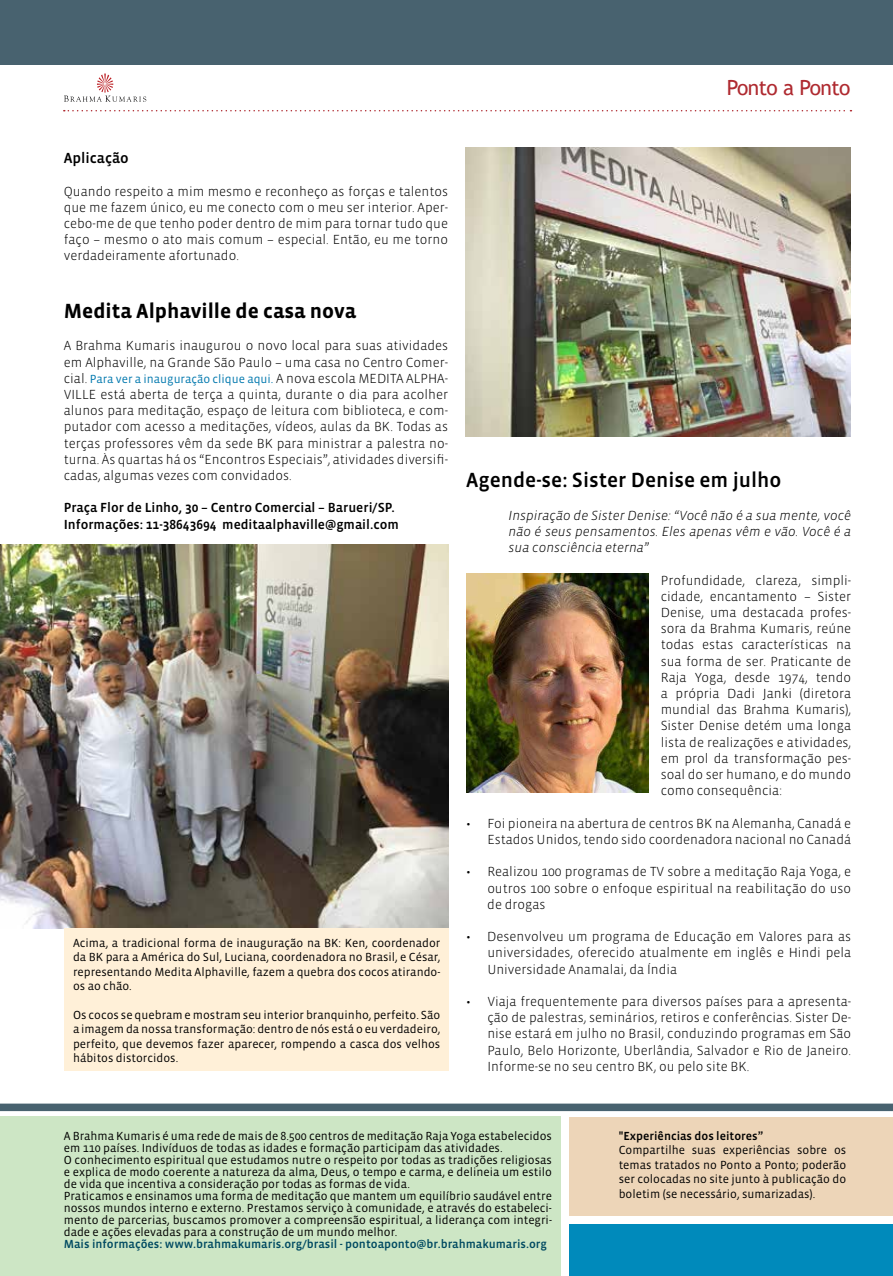
<style>
.page{position:relative;width:893px;height:1276px;background:#fff}
.page>*{position:absolute;margin:0;border:0;box-sizing:border-box;transform-origin:0 0}
.t1{font:500 21px "Vista Sans OT";color:#000}
.t2{font:700 21px "Vista Sans OT";color:#000}
.t3{font:21px "Trebuchet MS";letter-spacing:-.025em;color:#af2a30}
.t4{font:500 15px "Vista Sans OT";color:#000}
.t5{font:300 13.5px/16.2px "Vista Sans OT";color:#000;text-align:justify}
.t6{font:italic 300 13.5px/16.2px "Vista Sans OT";color:#000;text-align:justify}
.t7{font:500 13.5px/16.2px "Vista Sans OT";color:#000}
.t8{font:12px/14.4px "Vista Sans OT";color:#000;text-align:justify}
.t9{font:500 12px "Vista Sans OT";color:#004a61}
.t10{font:12px "Vista Sans OT";color:#0078ae}
.t11{font:500 12px "Vista Sans OT";color:#000}
.s1{font-weight:300;font-size:13.5px;color:#000}
</style>
<div class="page">
<div style="left:0;top:1117px;width:561px;height:159px;background:#cde6c5"></div>
<div style="left:570px;top:1117px;width:323px;height:98px;background:#edd5b8"></div>
<div style="left:0;top:1103px;width:893px;height:8px;background:#48626f"></div>
<div style="left:570px;top:1225px;width:323px;height:51px;background:#008abb"></div>
<div style="left:0;top:0;width:893px;height:65px;background:#48626f"></div>
<svg style="left:64px;top:74px;width:82px;height:28px"></svg>
<svg style="left:64px;top:110px;width:787px;height:1px"></svg>
<img style="left:0;top:544px;width:449px;height:384px">
<div style="left:65px;top:928px;width:384px;height:142px;background:#fff0d8"></div>
<img style="left:465px;top:148px;width:385px;height:289px">
<img style="left:466px;top:574px;width:182px;height:218px">
<h1 class="t3" style="left:727px;top:75px;width:125px">Ponto a Ponto</h1>
<p class="t4" style="left:64px;top:150px;width:66px">Aplicação</p>
<p class="t5" style="left:64px;top:183px;width:386px">Quando respeito a mim mesmo e reconheço as forças e talentos que me fazem único, eu me conecto com o meu ser interior. Aper&shy;cebo-me de que tenho poder dentro de mim para tornar tudo que faço – mesmo o ato mais comum – especial. Então, eu me torno verdadeiramente afortunado.</p>
<h1 class="t2" style="left:64px;top:300px;width:294px">Medita Alphaville de casa nova</h1>
<p class="t5" style="left:64px;top:338px;width:386px">A Brahma Kumaris inaugurou o novo local para suas atividades em Alphaville, na Grande São Paulo – uma casa no Centro Comer-</p>
<p class="t10" style="left:64px;top:373px;width:386px"><span class="s1">cial.</span> Para ver a inauguração clique aqui. <span class="s1">A nova escola MEDITA ALPHA-</span></p>
<p class="t5" style="left:64px;top:387px;width:386px">VILLE está aberta de terça a quinta, durante o dia para acolher alunos para meditação, espaço de leitura com biblioteca, e com&shy;putador com acesso a meditações, vídeos, aulas da BK. Todas as terças professores vêm da sede BK para ministrar a palestra no&shy;turna. Às quartas há os “Encontros Especiais”, atividades diversifi&shy;cadas, algumas vezes com convidados.</p>
<p class="t7" style="left:64px;top:500px;width:337px">Praça Flor de Linho, 30 – Centro Comercial – Barueri/SP.<br>Informações: 11-38643694 meditaalphaville@gmail.com</p>
<p class="t8" style="left:73px;top:936px;width:369px">Acima, a tradicional forma de inauguração na BK: Ken, coordenador da BK para a América do Sul, Luciana, coordenadora no Brasil, e César, representando Medita Alphaville, fazem a quebra dos cocos atirando&shy;os ao chão.</p>
<p class="t8" style="left:73px;top:1008px;width:369px">Os cocos se quebram e mostram seu interior branquinho, perfeito. São a imagem da nossa transformação: dentro de nós está o eu verdadeiro, perfeito, que devemos fazer aparecer, rompendo a casca dos velhos hábitos distorcidos.</p>
<h1 class="t1" style="left:466px;top:469px;width:317px">Agende-se: Sister Denise em julho</h1>
<p class="t6" style="left:509px;top:507px;width:344px">Inspiração de Sister Denise: “Você não é a sua mente, você não é seus pensamentos. Eles apenas vêm e vão. Você é a sua consciência eterna”</p>
<p class="t5" style="left:661px;top:572px;width:192px">Profundidade, clareza, simpli&shy;cidade, encantamento – Sister Denise, uma destacada profes&shy;sora da Brahma Kumaris, reúne todas estas características na sua forma de ser. Praticante de Raja Yoga, desde 1974, tendo a própria Dadi Janki (diretora mundial das Brahma Kumaris), Sister Denise detém uma longa lista de realizações e atividades, em prol da transformação pes&shy;soal do ser humano, e do mundo como consequência:</p>
<p class="t5" style="left:466px;top:815px;width:387px;text-align:right">• Foi pioneira na abertura de centros BK na Alemanha, Canadá e<br>Estados Unidos, tendo sido coordenadora nacional no Canadá</p>
<p class="t5" style="left:487px;top:864px;width:365px;text-indent:-21px">• Realizou 100 programas de TV sobre a meditação Raja Yoga, e outros 100 sobre o enfoque espiritual na reabilitação do uso de drogas</p>
<p class="t5" style="left:487px;top:928px;width:365px;text-indent:-21px">• Desenvolveu um programa de Educação em Valores para as universidades, oferecido atualmente em inglês e Hindi pela Universidade Anamalai, da Índia</p>
<p class="t5" style="left:487px;top:993px;width:365px;text-indent:-21px">• Viaja frequentemente para diversos países para a apresenta&shy;ção de palestras, seminários, retiros e conferências. Sister De&shy;nise estará em julho no Brasil, conduzindo programas em São Paulo, Belo Horizonte, Uberlândia, Salvador e Rio de Janeiro.<br>Informe-se no seu centro BK, ou pelo site BK.</p>
<p class="t8" style="left:64px;top:1130px;width:490px;line-height:12px;text-align:left">A Brahma Kumaris é uma rede de mais de 8.500 centros de meditação Raja Yoga estabelecidos em 110 países. Indivíduos de todas as idades e formação participam das atividades.<br>O conhecimento espiritual que estudamos nutre o respeito por todas as tradições religiosas e explica de modo coerente a natureza da alma, Deus, o tempo e carma, e delineia um estilo de vida que incentiva a consideração por todas as formas de vida.<br>Praticamos e ensinamos uma forma de meditação que mantem um equilíbrio saudável entre nossos mundos interno e externo. Prestamos serviço à comunidade, e através do estabeleci&shy;mento de parcerias, buscamos promover a compreensão espiritual, a liderança com integri&shy;dade e ações elevadas para a construção de um mundo melhor.</p>
<p class="t9" style="left:64px;top:1237px;width:485px">Mais informações: www.brahmakumaris.org/brasil - pontoaponto@br.brahmakumaris.org</p>
<p class="t11" style="left:619px;top:1129px;width:146px">"Experiências dos leitores”</p>
<p class="t8" style="left:619px;top:1143px;width:229px">Compartilhe suas experiências sobre os temas tratados no Ponto a Ponto; poderão ser colocadas no site junto à publicação do boletim (se necessário, sumarizadas).</p>
</div>
